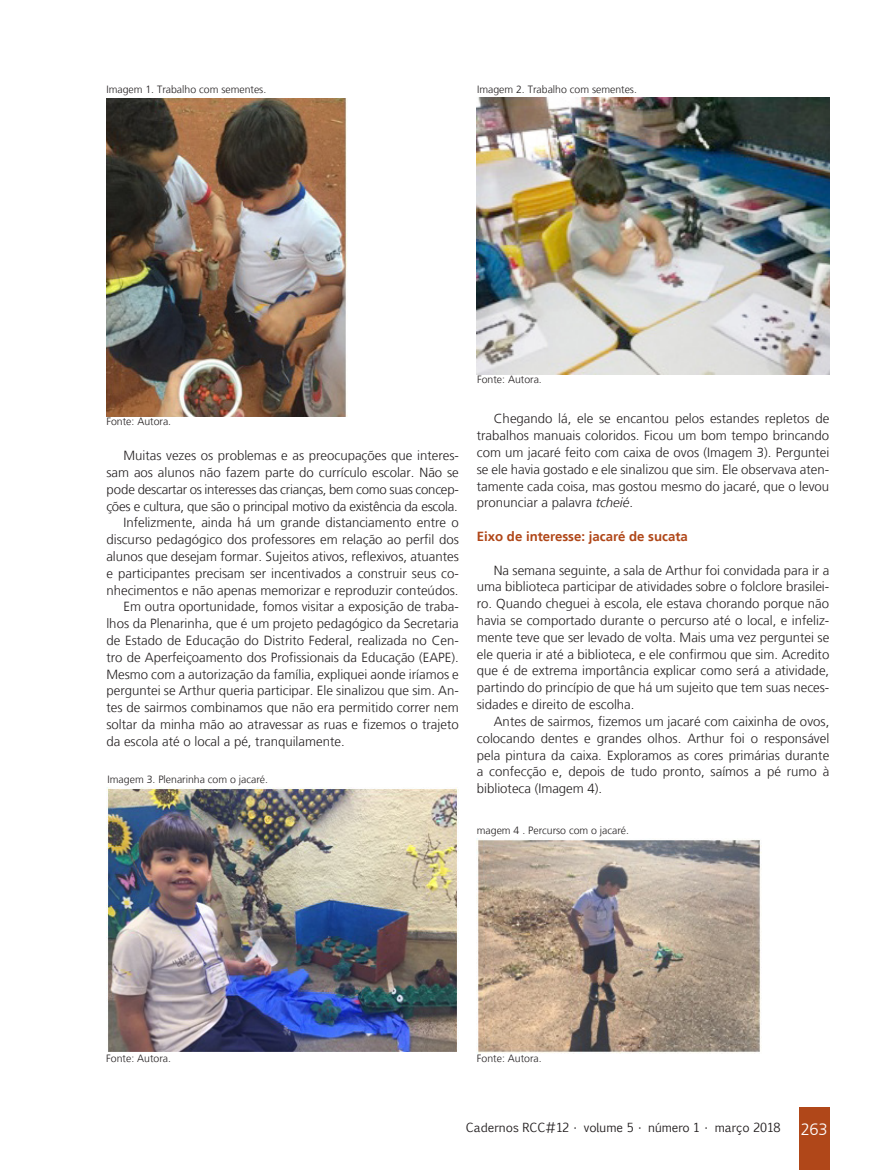
<style>
.page{position:relative;width:893px;height:1170px;background:#fff}
.page>*{position:absolute;margin:0;border:0;box-sizing:border-box;transform-origin:0 0}
.Miolo__8_8{font:300 13.2px/16.8px "Frutiger LT";color:#231f20;text-align:justify}
.Subtítulo_LARANJA_DO{font:700 13.2px "Frutiger LT";color:#b04719}
.t1{font:12px "Euphemia CAS";color:#231f20}
.Legendas{font:300 10.5px "Frutiger LT";color:#231f20}
.s1{font-style:italic}
.s2{font-family:"Frutiger LT";font-weight:300;font-size:16.5px;color:#fff}
</style>
<div class="page">
<img style="left:106px;top:98px;width:241px;height:318px">
<img style="left:477px;top:98px;width:352px;height:276px">
<img style="left:106px;top:787px;width:353px;height:265px">
<img style="left:477px;top:838px;width:285px;height:215px">
<div style="left:799px;top:1107px;width:30px;height:62px;background:#b04719"></div>
<p class="Legendas" style="left:106px;top:83px;width:161px">Imagem 1. Trabalho com sementes.</p>
<p class="Legendas" style="left:477px;top:83px;width:161px">Imagem 2. Trabalho com sementes.</p>
<p class="Legendas" style="left:106px;top:415px;width:66px">Fonte: Autora.</p>
<p class="Miolo__8_8" style="left:106px;top:447px;width:354px;text-indent:17px">Muitas vezes os problemas e as preocupações que interes&shy;sam aos alunos não fazem parte do currículo escolar. Não se pode descartar os interesses das crianças, bem como suas concep&shy;ções e cultura, que são o principal motivo da existência da escola.</p>
<p class="Miolo__8_8" style="left:106px;top:514px;width:354px;text-indent:17px">Infelizmente, ainda há um grande distanciamento entre o discurso pedagógico dos professores em relação ao perfil dos alunos que desejam formar. Sujeitos ativos, reflexivos, atuantes e participantes precisam ser incentivados a construir seus co&shy;nhecimentos e não apenas memorizar e reproduzir conteúdos.</p>
<p class="Miolo__8_8" style="left:106px;top:598px;width:354px;text-indent:17px">Em outra oportunidade, fomos visitar a exposição de traba&shy;lhos da Plenarinha, que é um projeto pedagógico da Secretaria de Estado de Educação do Distrito Federal, realizada no Cen&shy;tro de Aperfeiçoamento dos Profissionais da Educação (EAPE).<br>Mesmo com a autorização da família, expliquei aonde iríamos e perguntei se Arthur queria participar. Ele sinalizou que sim. An&shy;tes de sairmos combinamos que não era permitido correr nem soltar da minha mão ao atravessar as ruas e fizemos o trajeto da escola até o local a pé, tranquilamente.</p>
<p class="Legendas" style="left:108px;top:773px;width:162px">Imagem 3. Plenarinha com o jacaré.</p>
<p class="Legendas" style="left:477px;top:373px;width:66px">Fonte: Autora.</p>
<p class="Miolo__8_8" style="left:477px;top:410px;width:354px;text-indent:17px">Chegando lá, ele se encantou pelos estandes repletos de trabalhos manuais coloridos. Ficou um bom tempo brincando com um jacaré feito com caixa de ovos (Imagem 3). Perguntei se ele havia gostado e ele sinalizou que sim. Ele observava aten&shy;tamente cada coisa, mas gostou mesmo do jacaré, que o levou pronunciar a palavra <span class="s1">tcheié</span>.</p>
<p class="Subtítulo_LARANJA_DO" style="left:477px;top:528px;width:213px">Eixo de interesse: jacaré de sucata</p>
<p class="Miolo__8_8" style="left:477px;top:561px;width:354px;text-indent:17px">Na semana seguinte, a sala de Arthur foi convidada para ir a uma biblioteca participar de atividades sobre o folclore brasilei&shy;ro. Quando cheguei à escola, ele estava chorando porque não havia se comportado durante o percurso até o local, e infeliz&shy;mente teve que ser levado de volta. Mais uma vez perguntei se ele queria ir até a biblioteca, e ele confirmou que sim. Acredito que é de extrema importância explicar como será a atividade, partindo do princípio de que há um sujeito que tem suas neces&shy;sidades e direito de escolha.</p>
<p class="Miolo__8_8" style="left:477px;top:713px;width:354px;text-indent:17px">Antes de sairmos, fizemos um jacaré com caixinha de ovos, colocando dentes e grandes olhos. Arthur foi o responsável pela pintura da caixa. Exploramos as cores primárias durante a confecção e, depois de tudo pronto, saímos a pé rumo à biblioteca (Imagem 4).</p>
<p class="Legendas" style="left:477px;top:824px;width:154px">magem 4 . Percurso com o jacaré.</p>
<p class="Legendas" style="left:106px;top:1052px;width:66px">Fonte: Autora.</p>
<p class="Legendas" style="left:477px;top:1052px;width:66px">Fonte: Autora.</p>
<p class="t1" style="left:466px;top:1119px;width:363px">Cadernos RCC#12 • volume 5 • número 1 • março 2018 <span class="s2">263</span></p>
</div>
